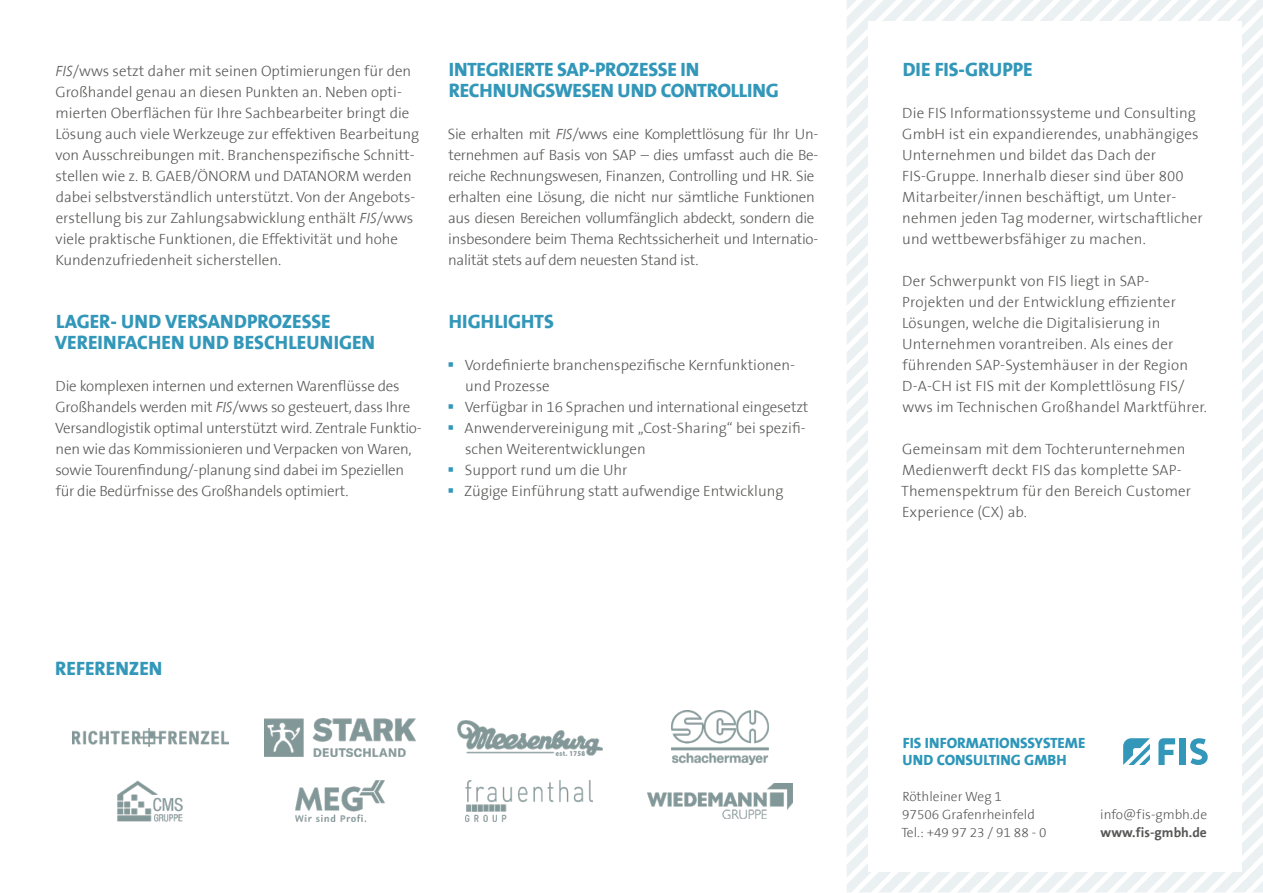
<style>
.page{position:relative;width:1263px;height:893px;background:#fff}
.page>*{position:absolute;margin:0;border:0;box-sizing:border-box;transform-origin:0 0}
.t1{font:800 19.5px/21px "The Sans B8";color:#3297b9}
.t2{font:300 15px/21px "The Sans B3";color:#575756}
.t3{font:300 15px/21px "The Sans B3";letter-spacing:-.02em;color:#575756}
.t4{font:800 15px/16.5px "The Sans B8";color:#2d96b9}
.t5{font:300 13.5px/18px "The Sans B3";color:#575756}
.t6{font:700 13.5px "The Sans B7";color:#575756}
.s1{font-style:italic}
</style>
<div class="page">
<svg style="left:847px;top:34px;width:416px;height:429px;fill:#ebf0f2"></svg>
<svg style="left:847px;top:0;width:403px;height:404px;fill:#ebf0f2"></svg>
<svg style="left:1053px;top:0;width:79px;height:21px;fill:#ebf0f2"></svg>
<svg style="left:847px;top:0;width:206px;height:390px"></svg>
<svg style="left:937px;top:566px;width:326px;height:326px;fill:#ebf0f2"></svg>
<div style="left:868px;top:21px;width:374px;height:851px;background:#fff"></div>
<svg style="left:1055px;top:684px;width:208px;height:208px"></svg>
<img style="left:117px;top:780px;width:66px;height:42px">
<img style="left:265px;top:719px;width:150px;height:38px">
<img style="left:458px;top:721px;width:144px;height:34px">
<img style="left:671px;top:711px;width:98px;height:54px">
<img style="left:72px;top:729px;width:156px;height:18px">
<img style="left:295px;top:780px;width:90px;height:42px">
<img style="left:466px;top:780px;width:127px;height:41px">
<img style="left:647px;top:783px;width:146px;height:35px">
<p class="t2" style="left:55px;top:62px;width:365px"><span class="s1">FIS</span>/wws setzt daher mit seinen Optimierungen für den Großhandel genau an diesen Punkten an. Neben opti&shy;mierten Oberflächen für Ihre Sachbearbeiter bringt die Lösung auch viele Werkzeuge zur effektiven Bearbeitung von Ausschreibungen mit. Branchenspezifische Schnitt&shy;stellen wie z. B. GAEB/ÖNORM und DATANORM werden dabei selbstverständlich unterstützt. Von der Angebots&shy;erstellung bis zur Zahlungsabwicklung enthält <span class="s1">FIS</span>/wws viele praktische Funktionen, die Effektivität und hohe Kundenzufriedenheit sicherstellen.</p>
<h1 class="t1" style="left:55px;top:312px;width:322px">LAGER- UND VERSANDPROZESSE<br>VEREINFACHEN UND BESCHLEUNIGEN</h1>
<p class="t2" style="left:55px;top:377px;width:368px">Die komplexen internen und externen Warenflüsse des Großhandels werden mit <span class="s1">FIS</span>/wws so gesteuert, dass Ihre Versandlogistik optimal unterstützt wird. Zentrale Funktio&shy;nen wie das Kommissionieren und Verpacken von Waren, sowie Tourenfindung/-planung sind dabei im Speziellen für die Bedürfnisse des Großhandels optimiert.</p>
<h1 class="t1" style="left:449px;top:60px;width:332px">INTEGRIERTE SAP-PROZESSE IN<br>RECHNUNGSWESEN UND CONTROLLING</h1>
<p class="t3" style="left:448px;top:125px;width:372px">Sie erhalten mit <span class="s1">FIS</span>/wws eine Komplettlösung für Ihr Un&shy;ternehmen auf Basis von SAP – dies umfasst auch die Be&shy;reiche Rechnungswesen, Finanzen, Controlling und HR. Sie erhalten eine Lösung, die nicht nur sämtliche Funktionen aus diesen Bereichen vollumfänglich abdeckt, sondern die insbesondere beim Thema Rechtssicherheit und Internatio&shy;nalität stets auf dem neuesten Stand ist.</p>
<h1 class="t1" style="left:449px;top:312px;width:107px">HIGHLIGHTS</h1>
<p class="t2" style="left:464px;top:356px;width:346px">Vordefinierte branchenspezifische Kernfunktionen&shy;und Prozesse<br>Verfügbar in 16 Sprachen und international eingesetzt Anwendervereinigung mit „Cost-Sharing“ bei spezifi&shy;schen Weiterentwicklungen<br>Support rund um die Uhr<br>Zügige Einführung statt aufwendige Entwicklung</p>
<h1 class="t1" style="left:55px;top:658px;width:109px">REFERENZEN</h1>
<h1 class="t1" style="left:903px;top:60px;width:131px">DIE FIS-GRUPPE</h1>
<p class="t2" style="left:902px;top:104px;width:302px">Die FIS Informationssysteme und Consulting GmbH ist ein expandierendes, unabhängiges Unternehmen und bildet das Dach der FIS-Gruppe. Innerhalb dieser sind über 800<br>Mitarbeiter/innen beschäftigt, um Unter&shy;nehmen jeden Tag moderner, wirtschaftlicher und wettbewerbsfähiger zu machen.</p>
<p class="t2" style="left:902px;top:272px;width:306px">Der Schwerpunkt von FIS liegt in SAP-Projekten und der Entwicklung effizienter Lösungen, welche die Digitalisierung in Unternehmen vorantreiben. Als eines der führenden SAP-Systemhäuser in der Region D-A-CH ist FIS mit der Komplettlösung FIS/ wws im Technischen Großhandel Marktführer.</p>
<p class="t2" style="left:901px;top:440px;width:292px">Gemeinsam mit dem Tochterunternehmen Medienwerft deckt FIS das komplette SAP-Themenspektrum für den Bereich Customer Experience (CX) ab.</p>
<p class="t4" style="left:903px;top:736px;width:184px">FIS INFORMATIONSSYSTEME<br>UND CONSULTING GMBH</p>
<p class="t5" style="left:901px;top:788px;width:147px">Röthleiner Weg 1<br>97506 Grafenrheinfeld<br>Tel.: +49 97 23 / 91 88 - 0</p>
<p class="t5" style="left:1100px;top:806px;width:108px">info@fis-gmbh.de</p>
<p class="t6" style="left:1100px;top:825px;width:108px">www.fis-gmbh.de</p>
</div>
